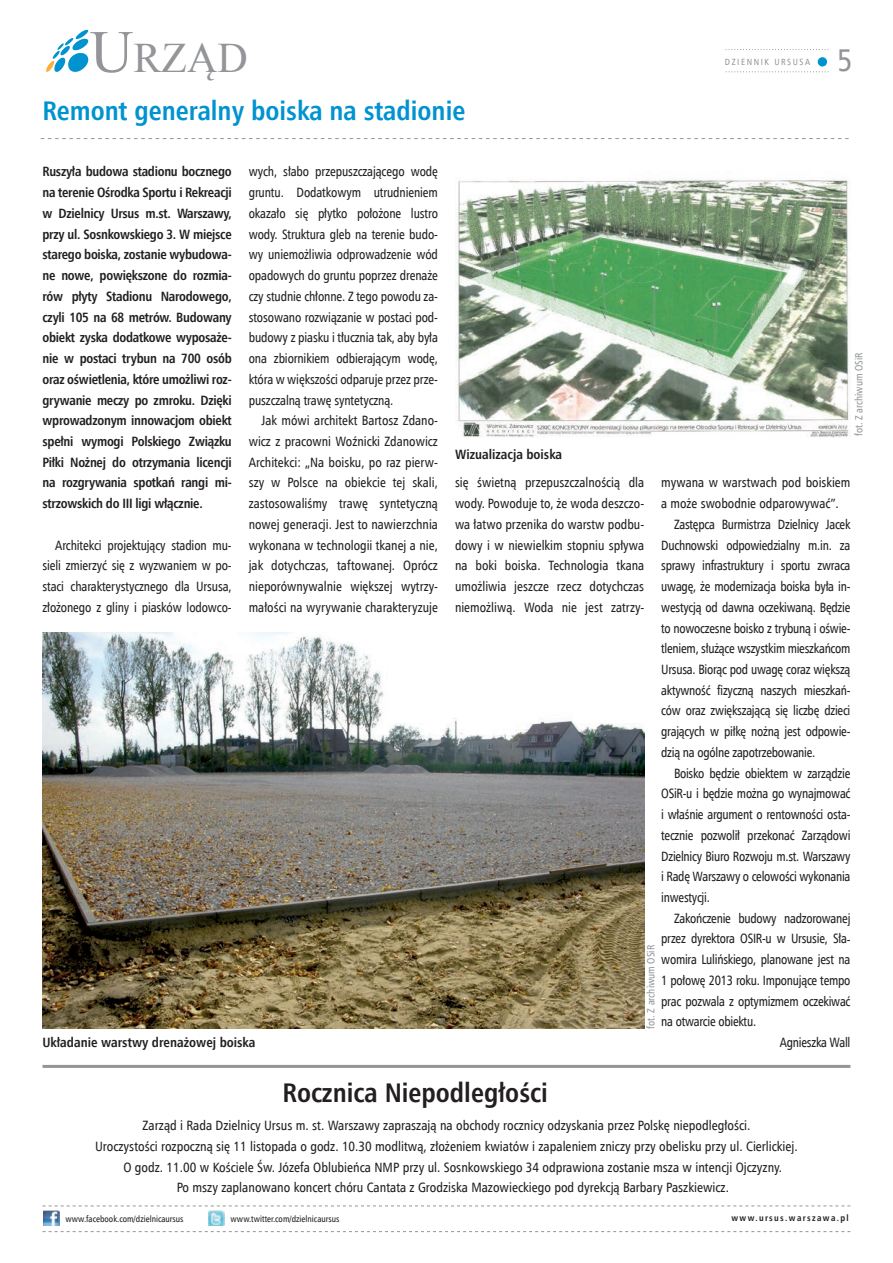
<style>
.page{position:relative;width:893px;height:1263px;background:#fff}
.page>*{position:absolute;margin:0;border:0;box-sizing:border-box;transform-origin:0 0}
.t1{font:42px "Times New Roman";color:#939598}
.t2{font:31.5px "Humnst 777 Cn EU";color:#939598}
.t3{font:700 27px "Humnst 777 Cn EU";color:#0093d0}
.t4{font:700 27px "Humnst 777 Cn EU";color:#231f20}
.t5{font:13.5px "Humnst 777 Cn EU";letter-spacing:-.02em;color:#231f20;scale:.95 1}
.t6{font:700 13.5px/20.7px "Humnst 777 Cn EU";color:#231f20;text-align:justify}
.t7{font:13.5px/20.7px "Humnst 777 Cn EU";letter-spacing:-.02em;color:#231f20;text-align:justify}
.t8{font:13.5px/20.7px "Humnst 777 Cn EU";letter-spacing:-.02em;color:#231f20;text-align:justify;scale:.96 1}
.t9{font:13.5px "Humnst 777 Cn EU";color:#231f20}
.t10{font:10.5px "Humnst 777 Cn EU";color:#939598}
.t11{font:9px "Humnst 777 Cn EU";color:#231f20}
.t12{font:700 9px "Humnst 777 Cn EU";letter-spacing:.15em;color:#231f20}
.t13{font:9px "Humnst 777 Cn EU";letter-spacing:.175em;color:#939598}
.s1{font-size:60px}
</style>
<div class="page">
<svg style="left:46px;top:29px;width:42px;height:43px"></svg>
<svg style="left:726px;top:49px;width:102px;height:1px"></svg>
<svg style="left:726px;top:71px;width:102px;height:1px"></svg>
<div style="left:818px;top:57px;width:9px;height:10px;background:#0093d0;border-radius:50%"></div>
<svg style="left:43px;top:1205px;width:807px;height:1px"></svg>
<svg style="left:43px;top:1231px;width:807px;height:1px"></svg>
<img style="left:208px;top:1210px;width:16px;height:16px">
<img style="left:43px;top:1210px;width:16px;height:15px">
<hr style="left:43px;top:1065px;width:807px;height:3px;background:#939598">
<svg style="left:41px;top:138px;width:808px;height:1px"></svg>
<img style="left:455px;top:177px;width:394px;height:261px">
<img style="left:43px;top:632px;width:601px;height:396px">
<h1 class="t1" style="left:90px;top:29px;width:159px"><span class="s1">U</span>rząd</h1>
<h3 class="t3" style="left:42px;top:94px;width:424px">Remont generalny boiska na stadionie</h3>
<p class="t13" style="left:725px;top:56px;width:87px">DZIENNIK URSUSA</p>
<h2 class="t2" style="left:837px;top:41px;width:17px">5</h2>
<p class="t6" style="left:43px;top:161px;width:191px">Ruszyła budowa stadionu bocznego na terenie Ośrodka Sportu i Rekreacji w Dzielnicy Ursus m.st. Warszawy, przy ul. Sosnkowskiego 3. W miejsce starego boiska, zostanie wybudowa&shy;ne nowe, powiększone do rozmia&shy;rów płyty Stadionu Narodowego, czyli 105 na 68 metrów. Budowany obiekt zyska dodatkowe wyposaże&shy;nie w postaci trybun na 700 osób oraz oświetlenia, które umożliwi roz&shy;grywanie meczy po zmroku. Dzięki wprowadzonym innowacjom obiekt spełni wymogi Polskiego Związku Piłki Nożnej do otrzymania licencji na rozgrywania spotkań rangi mi&shy;strzowskich do III ligi włącznie.</p>
<p class="t8" style="left:43px;top:534px;width:199px;text-indent:13px">Architekci projektujący stadion mu&shy;sieli zmierzyć się z wyzwaniem w po&shy;staci charakterystycznego dla Ursusa, złożonego z gliny i piasków lodowco-</p>
<p class="t8" style="left:249px;top:161px;width:199px">wych, słabo przepuszczającego wodę gruntu. Dodatkowym utrudnieniem okazało się płytko położone lustro wody. Struktura gleb na terenie budo&shy;wy uniemożliwia odprowadzenie wód opadowych do gruntu poprzez drenaże czy studnie chłonne. Z tego powodu za&shy;stosowano rozwiązanie w postaci pod&shy;budowy z piasku i tłucznia tak, aby była ona zbiornikiem odbierającym wodę, która w większości odparuje przez prze&shy;puszczalną trawę syntetyczną.</p>
<p class="t7" style="left:249px;top:410px;width:191px;text-indent:13px">Jak mówi architekt Bartosz Zdano&shy;wicz z pracowni Woźnicki Zdanowicz Architekci: „Na boisku, po raz pierw&shy;szy w Polsce na obiekcie tej skali, zastosowaliśmy trawę syntetyczną nowej generacji. Jest to nawierzchnia wykonana w technologii tkanej a nie, jak dotychczas, taftowanej. Oprócz nieporównywalnie większej wytrzy&shy;małości na wyrywanie charakteryzuje</p>
<p class="t6" style="left:42px;top:1032px;width:215px">Układanie warstwy drenażowej boiska</p>
<p class="t6" style="left:455px;top:444px;width:109px">Wizualizacja boiska</p>
<p class="t10" style="left:852px;top:436px;width:85px;rotate:-90deg">fot. Z archiwum OSiR</p>
<p class="t7" style="left:455px;top:472px;width:191px">się świetną przepuszczalnością dla wody. Powoduje to, że woda deszczo&shy;wa łatwo przenika do warstw podbu&shy;dowy i w niewielkim stopniu spływa na boki boiska. Technologia tkana umożliwia jeszcze rzecz dotychczas niemożliwą. Woda nie jest zatrzy-</p>
<p class="t9" style="left:661px;top:474px;width:191px">mywana w warstwach pod boiskiem</p>
<p class="t9" style="left:661px;top:495px;width:179px">a może swobodnie odparowywać”.</p>
<p class="t5" style="left:674px;top:516px;width:187px">Zastępca Burmistrza Dzielnicy Jacek</p>
<p class="t5" style="left:661px;top:536px;width:201px">Duchnowski odpowiedzialny m.in. za</p>
<p class="t5" style="left:661px;top:557px;width:201px">sprawy infrastruktury i sportu zwraca</p>
<p class="t5" style="left:661px;top:578px;width:201px">uwagę, że modernizacja boiska była in-</p>
<p class="t5" style="left:661px;top:599px;width:201px">westycją od dawna oczekiwaną. Będzie</p>
<p class="t5" style="left:661px;top:619px;width:201px">to nowoczesne boisko z trybuną i oświe-</p>
<p class="t5" style="left:661px;top:640px;width:201px">tleniem, służące wszystkim mieszkańcom</p>
<p class="t5" style="left:661px;top:661px;width:201px">Ursusa. Biorąc pod uwagę coraz większą</p>
<p class="t5" style="left:661px;top:682px;width:201px">aktywność fizyczną naszych mieszkań-</p>
<p class="t5" style="left:661px;top:702px;width:201px">ców oraz zwiększającą się liczbę dzieci</p>
<p class="t5" style="left:661px;top:723px;width:201px">grających w piłkę nożną jest odpowie-</p>
<p class="t5" style="left:661px;top:744px;width:164px">dzią na ogólne zapotrzebowanie.</p>
<p class="t5" style="left:674px;top:765px;width:187px">Boisko będzie obiektem w zarządzie</p>
<p class="t5" style="left:661px;top:785px;width:201px">OSiR-u i będzie można go wynajmować</p>
<p class="t5" style="left:661px;top:806px;width:201px">i właśnie argument o rentowności osta-</p>
<p class="t5" style="left:661px;top:827px;width:201px">tecznie pozwolił przekonać Zarządowi</p>
<p class="t5" style="left:661px;top:847px;width:201px">Dzielnicy Biuro Rozwoju m.st. Warszawy</p>
<p class="t5" style="left:661px;top:868px;width:201px">i Radę Warszawy o celowości wykonania</p>
<p class="t5" style="left:661px;top:889px;width:53px">inwestycji.</p>
<p class="t5" style="left:674px;top:910px;width:187px">Zakończenie budowy nadzorowanej</p>
<p class="t5" style="left:661px;top:930px;width:201px">przez dyrektora OSIR-u w Ursusie, Sła-</p>
<p class="t5" style="left:661px;top:951px;width:201px">womira Lulińskiego, planowane jest na</p>
<p class="t5" style="left:661px;top:972px;width:201px">1 połowę 2013 roku. Imponujące tempo</p>
<p class="t5" style="left:661px;top:993px;width:201px">prac pozwala z optymizmem oczekiwać</p>
<p class="t5" style="left:661px;top:1013px;width:101px">na otwarcie obiektu.</p>
<p class="t5" style="left:780px;top:1034px;width:76px">Agnieszka Wall</p>
<p class="t10" style="left:644px;top:1028px;width:85px;rotate:-90deg">fot. Z archiwum OSiR</p>
<h3 class="t4" style="left:283px;top:1076px;width:267px">Rocznica Niepodległości</h3>
<p class="t9" style="left:143px;top:1117px;width:609px">Zarząd i Rada Dzielnicy Ursus m. st. Warszawy zapraszają na obchody rocznicy odzyskania przez Polskę niepodległości.</p>
<p class="t9" style="left:95px;top:1138px;width:704px">Uroczystości rozpoczną się 11 listopada o godz. 10.30 modlitwą, złożeniem kwiatów i zapaleniem zniczy przy obelisku przy ul. Cierlickiej.</p>
<p class="t9" style="left:124px;top:1158px;width:660px">O godz. 11.00 w Kościele Św. Józefa Oblubieńca NMP przy ul. Sosnkowskiego 34 odprawiona zostanie msza w intencji Ojczyzny.</p>
<p class="t9" style="left:177px;top:1179px;width:554px">Po mszy zaplanowano koncert chóru Cantata z Grodziska Mazowieckiego pod dyrekcją Barbary Paszkiewicz.</p>
<p class="t11" style="left:66px;top:1213px;width:120px">www.facebook.com/dzielnicaursus</p>
<p class="t11" style="left:231px;top:1213px;width:110px">www.twitter.com/dzielnicaursus</p>
<p class="t12" style="left:731px;top:1212px;width:119px">www.ursus.warszawa.pl</p>
</div>
